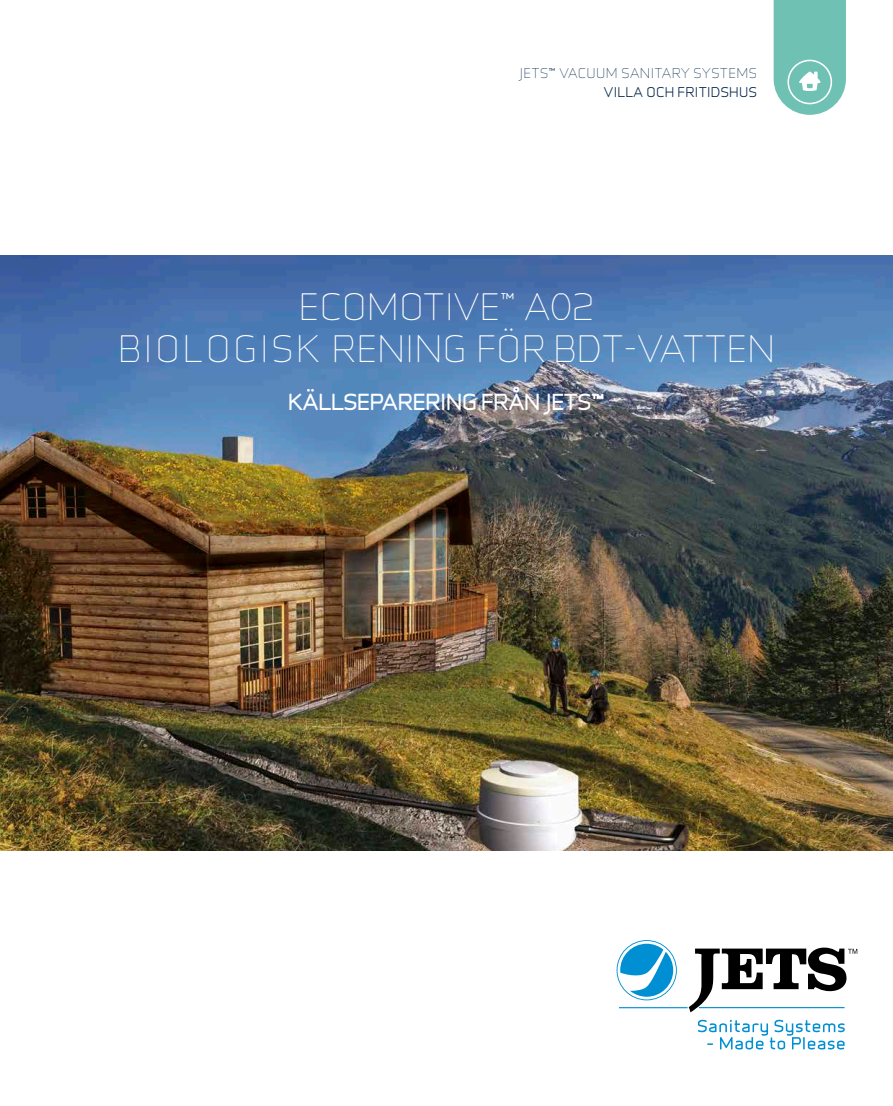
<style>
.page{position:relative;width:893px;height:1106px;background:#fff}
.page>*{position:absolute;margin:0;border:0;box-sizing:border-box;transform-origin:0 0}
.t1{font:300 34.5px/42px "Infinity";color:#fff;text-align:center}
.t2{font:700 21px "Infinity";color:#fff}
.t3{font:300 12.75px "Infinity";letter-spacing:.03em;color:#002346}
.t4{font:500 12.75px "Infinity";letter-spacing:.03em;color:#002346}
</style>
<div class="page">
<img style="left:0;top:255px;width:893px;height:595px">
<svg style="left:698px;top:1019px;width:147px;height:30px"></svg>
<hr style="left:619px;top:1007px;width:68px;height:1px;background:#008fd2">
<svg style="left:617px;top:940px;width:60px;height:60px"></svg>
<svg style="left:617px;top:941px;width:59px;height:58px"></svg>
<svg style="left:620px;top:943px;width:53px;height:53px"></svg>
<svg style="left:689px;top:947px;width:168px;height:65px"></svg>
<svg style="left:774px;top:0;width:72px;height:115px;background:#80c8bc"></svg>
<p class="t3" style="left:520px;top:64px;width:239px">JETS™ VACUUM SANITARY SYSTEMS</p>
<p class="t4" style="left:604px;top:83px;width:155px">VILLA OCH FRITIDSHUS</p>
<p class="t1" style="left:118px;top:284px;width:659px">ECOMOTIVE<sup>™</sup> A02<br>BIOLOGISK RENING FÖR BDT-VATTEN</p>
<p class="t2" style="left:288px;top:387px;width:318px">KÄLLSEPARERING FRÅN JETS™</p>
</div>
